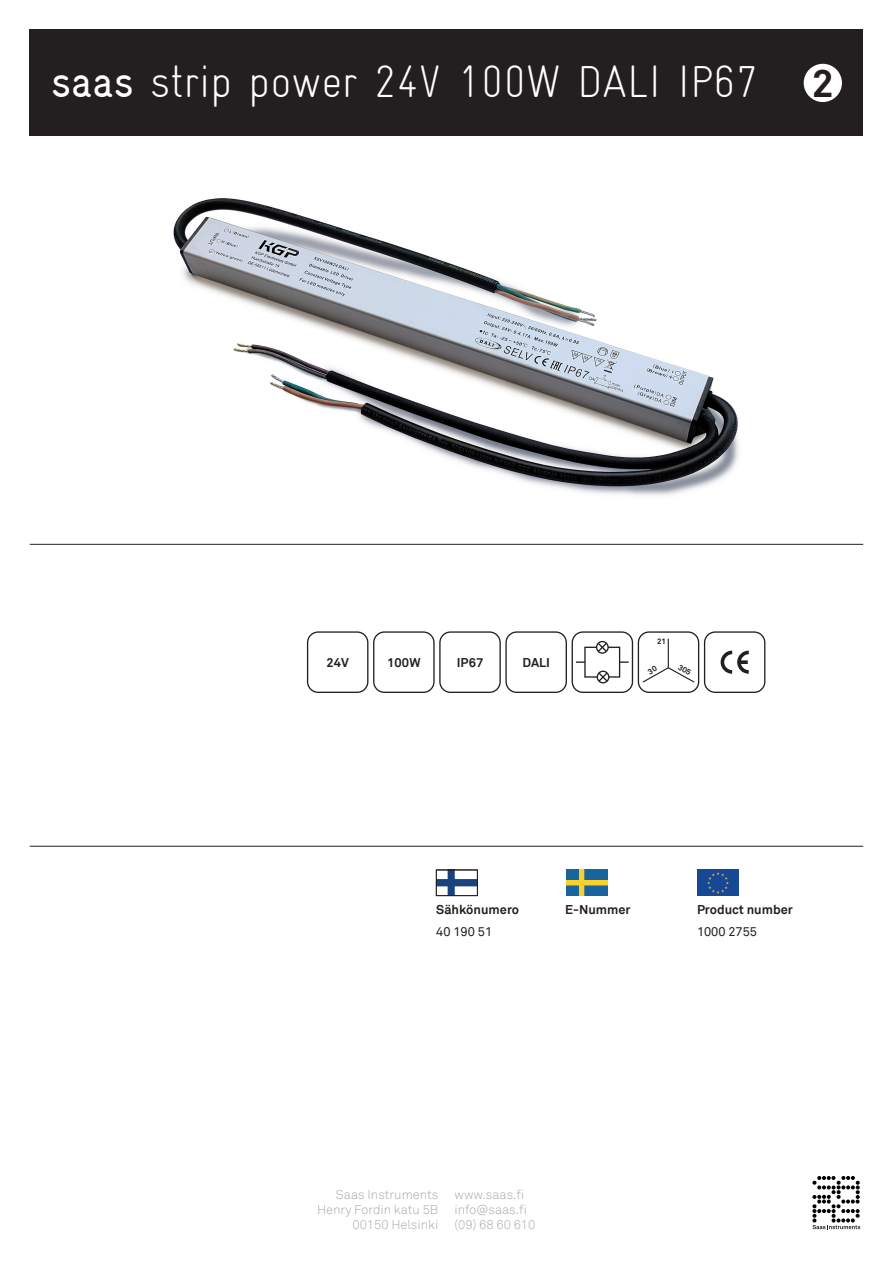
<style>
.page{position:relative;width:893px;height:1263px;background:#fff}
.page>*{position:absolute;margin:0;border:0;box-sizing:border-box;transform-origin:0 0}
.t1{font:300 condensed 45px "Gravur";color:#fff}
.t2{font:300 12.75px/15.3px "Akkurat";color:#a8a9ad;text-align:right}
.t3{font:700 12.75px "Akkurat";color:#231f20}
.t4{font:12.75px "Akkurat";color:#231f20}
.t5{font:700 7.8px "Akkurat";color:#231f20}
.s1{font-weight:400}
.s2{font-family:"Akkurat";font-weight:700;font-stretch:normal;font-size:39px;color:#231f20}
</style>
<div class="page">
<img style="left:146px;top:198px;width:627px;height:346px">
<div style="left:30px;top:30px;width:833px;height:106px;background:#231f20"></div>
<div style="left:804px;top:64px;width:38px;height:38px;background:#fff;border-radius:50%"></div>
<img style="left:697px;top:870px;width:41px;height:26px">
<img style="left:438px;top:872px;width:37px;height:22px">
<div style="left:436px;top:870px;width:42px;height:26px;border:1px solid #231f20"></div>
<img style="left:567px;top:870px;width:41px;height:26px">
<hr style="left:30px;top:544px;width:833px;height:1px;background:#231f20">
<hr style="left:30px;top:846px;width:833px;height:1px;background:#231f20">
<div style="left:307px;top:631px;width:61px;height:62px;border:1px solid #231f20;border-radius:11px"></div>
<div style="left:373px;top:631px;width:62px;height:62px;border:1px solid #231f20;border-radius:11px"></div>
<div style="left:439px;top:631px;width:62px;height:62px;border:1px solid #231f20;border-radius:11px"></div>
<svg style="left:812px;top:1176px;width:48px;height:53px"></svg>
<svg style="left:720px;top:650px;width:29px;height:24px"></svg>
<div style="left:704px;top:631px;width:61px;height:62px;border:1px solid #231f20;border-radius:11px"></div>
<div style="left:638px;top:631px;width:61px;height:62px;border:1px solid #231f20;border-radius:11px"></div>
<div style="left:505px;top:631px;width:62px;height:62px;border:1px solid #231f20;border-radius:11px"></div>
<svg style="left:620px;top:661px;width:9px;height:2px"></svg>
<svg style="left:576px;top:661px;width:8px;height:2px"></svg>
<div style="left:584px;top:647px;width:36px;height:31px;border:1px solid #231f20"></div>
<div style="left:596px;top:641px;width:13px;height:13px;border:1px solid #231f20;border-radius:50%"></div>
<svg style="left:596px;top:641px;width:12px;height:12px"></svg>
<svg style="left:597px;top:671px;width:12px;height:12px"></svg>
<div style="left:572px;top:631px;width:61px;height:62px;border:1px solid #231f20;border-radius:11px"></div>
<svg style="left:642px;top:639px;width:53px;height:44px"></svg>
<h1 class="t1" style="left:51px;top:57px;width:784px"><span class="s1">saas</span> strip power 24V 100W DALI IP67 <span class="s2">2</span></h1>
<p class="t3" style="left:327px;top:654px;width:24px">24V</p>
<p class="t3" style="left:387px;top:654px;width:35px">100W</p>
<p class="t3" style="left:457px;top:654px;width:28px">IP67</p>
<p class="t3" style="left:522px;top:654px;width:29px">DALI</p>
<p class="t5" style="left:657px;top:637px;width:10px">21</p>
<p class="t3" style="left:436px;top:901px;width:84px">Sähkönumero</p>
<p class="t3" style="left:565px;top:901px;width:67px">E-Nummer</p>
<p class="t3" style="left:697px;top:901px;width:97px">Product number</p>
<p class="t4" style="left:697px;top:924px;width:62px">1000 2755</p>
<p class="t4" style="left:436px;top:924px;width:57px">40 190 51</p>
<p class="t2" style="left:317px;top:1187px;width:123px">Saas Instruments<br>Henry Fordin katu 5B<br>00150 Helsinki</p>
<p class="t2" style="left:455px;top:1187px;width:82px;text-align:left">www.saas.fi info@saas.fi (09) 68 60 610</p>
</div>
